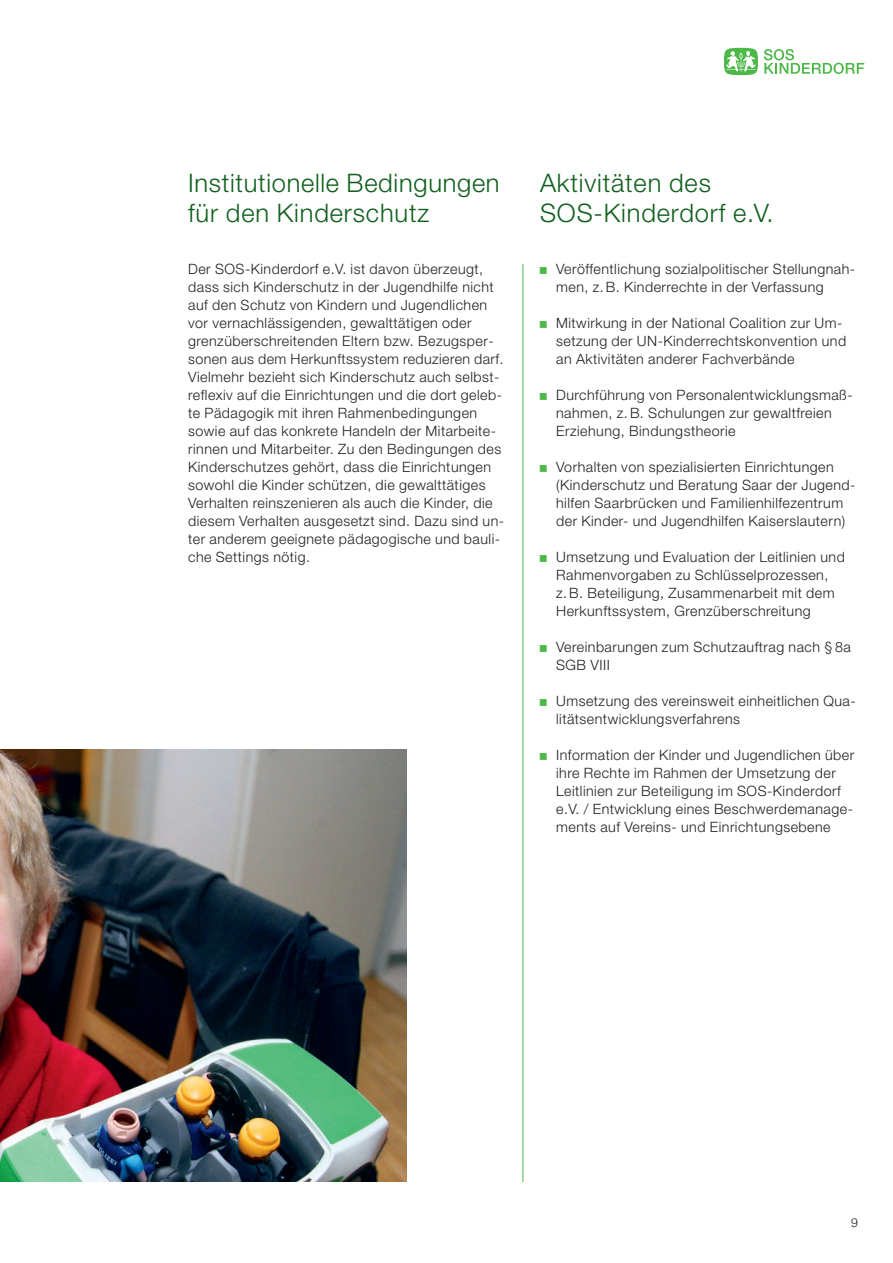
<style>
.page{position:relative;width:893px;height:1263px;background:#fff}
.page>*{position:absolute;margin:0;border:0;box-sizing:border-box;transform-origin:0 0}
.t1{font:300 25.5px/30px "Helvetica Neue LT";letter-spacing:.035em;color:#105f1e}
.t2{font:300 14.25px/18px "Helvetica Neue LT";letter-spacing:.035em;color:#231f20}
.t3{font:300 12.3px "Helvetica Neue LT";color:#231f20}
</style>
<div class="page">
<img style="left:0;top:750px;width:406px;height:432px">
<hr style="left:523px;top:264px;width:1px;height:918px;background:#4cb848">
<svg style="left:764px;top:49px;width:100px;height:25px"></svg>
<svg style="left:724px;top:48px;width:34px;height:27px"></svg>
<h1 class="t1" style="left:188px;top:170px;width:313px">Institutionelle Bedingungen für den Kinderschutz</h1>
<h1 class="t1" style="left:540px;top:170px;width:235px">Aktivitäten des<br>SOS-Kinderdorf e.V.</h1>
<p class="t2" style="left:188px;top:261px;width:317px">Der SOS-Kinderdorf e.V. ist davon überzeugt, dass sich Kinderschutz in der Jugendhilfe nicht auf den Schutz von Kindern und Jugendlichen vor vernachlässigenden, gewalttätigen oder grenzüberschreitenden Eltern bzw. Bezugsper&shy;sonen aus dem Herkunftssystem reduzieren darf.<br>Vielmehr bezieht sich Kinderschutz auch selbst&shy;reflexiv auf die Einrichtungen und die dort geleb&shy;te Pädagogik mit ihren Rahmenbedingungen sowie auf das konkrete Handeln der Mitarbeite&shy;rinnen und Mitarbeiter. Zu den Bedingungen des Kinderschutzes gehört, dass die Einrichtungen sowohl die Kinder schützen, die gewalttätiges Verhalten reinszenieren als auch die Kinder, die diesem Verhalten ausgesetzt sind. Dazu sind un&shy;ter anderem geeignete pädagogische und bauli&shy;che Settings nötig.</p>
<p class="t2" style="left:556px;top:261px;width:301px">Veröffentlichung sozialpolitischer Stellungnah&shy;men, z.B. Kinderrechte in der Verfassung</p>
<p class="t2" style="left:556px;top:315px;width:292px">Mitwirkung in der National Coalition zur Um&shy;setzung der UN-Kinderrechtskonvention und an Aktivitäten anderer Fachverbände</p>
<p class="t2" style="left:556px;top:387px;width:298px">Durchführung von Personalentwicklungsmaß&shy;nahmen, z.B. Schulungen zur gewaltfreien<br>Erziehung, Bindungstheorie</p>
<p class="t2" style="left:556px;top:459px;width:301px">Vorhalten von spezialisierten Einrichtungen (Kinderschutz und Beratung Saar der Jugend&shy;hilfen Saarbrücken und Familienhilfezentrum der Kinder- und Jugendhilfen Kaiserslautern)</p>
<p class="t2" style="left:556px;top:549px;width:290px">Umsetzung und Evaluation der Leitlinien und Rahmenvorgaben zu Schlüsselprozessen, z.B. Beteiligung, Zusammenarbeit mit dem Herkunftssystem, Grenzüberschreitung</p>
<p class="t2" style="left:556px;top:639px;width:296px">Vereinbarungen zum Schutzauftrag nach § 8a<br>SGB VIII</p>
<p class="t2" style="left:556px;top:693px;width:301px">Umsetzung des vereinsweit einheitlichen Qua&shy;litätsentwicklungsverfahrens</p>
<p class="t2" style="left:556px;top:747px;width:299px">Information der Kinder und Jugendlichen über ihre Rechte im Rahmen der Umsetzung der Leitlinien zur Beteiligung im SOS-Kinderdorf e.V. / Entwicklung eines Beschwerdemanage&shy;ments auf Vereins- und Einrichtungsebene</p>
<p class="t3" style="left:851px;top:1218px;width:8px">9</p>
</div>
